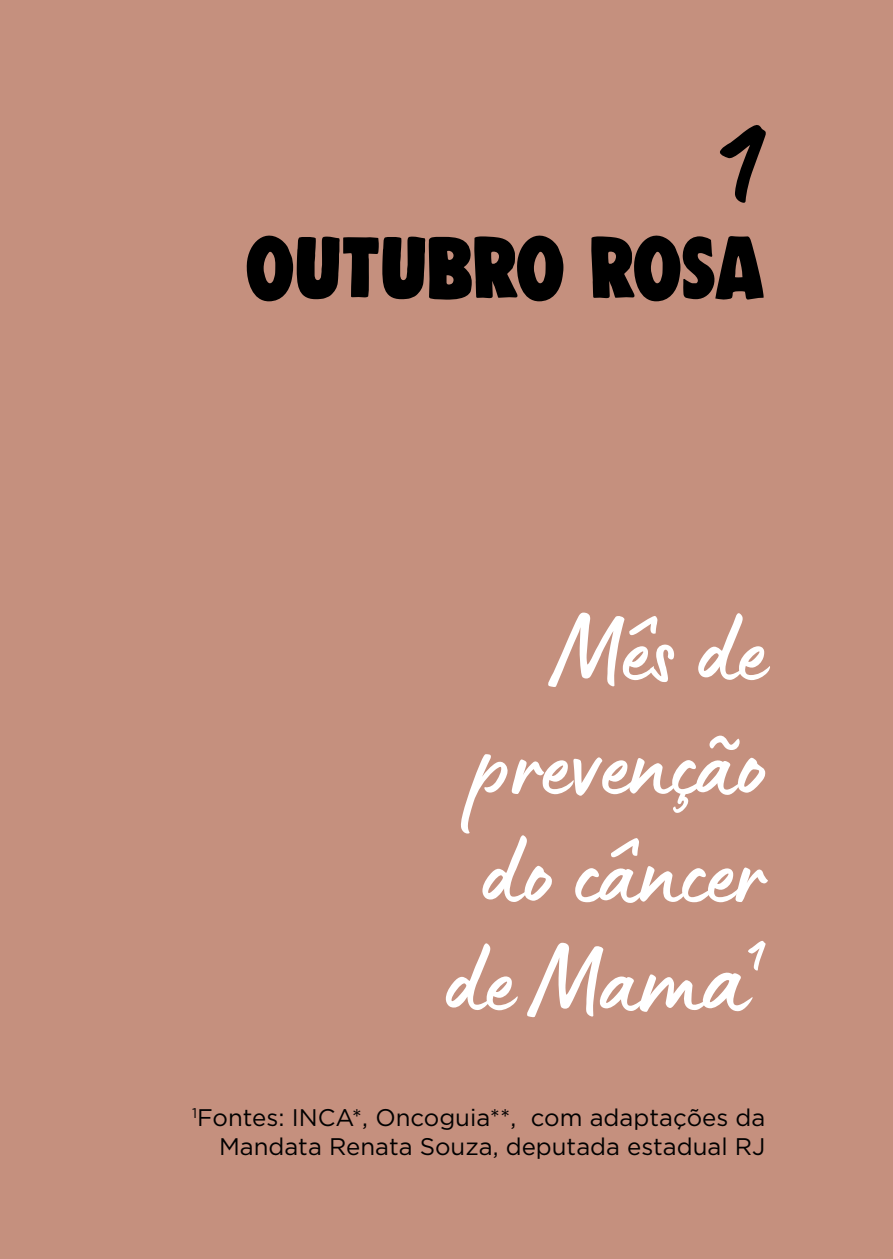
<style>
.page{position:relative;width:893px;height:1259px;background:#c5907e}
.page>*{position:absolute;margin:0;border:0;box-sizing:border-box;transform-origin:0 0}
.t1{font:174px "Lumios Marker";color:#000}
.t2{font:102px/110.1px "Lumios Marker";color:#fff;text-align:right}
.t3{font:90px "DK Woolwich";letter-spacing:-.015em;color:#000}
.t4{font:24px/28.8px "Gotham";color:#000;text-align:right}
.s1{font-size:114px}
</style>
<div class="page">
<h1 class="t1" style="left:716px;top:41px;width:50px">1</h1>
<h3 class="t3" style="left:245px;top:217px;width:522px">OUTUBRO ROSA</h3>
<h2 class="t2" style="left:444px;top:588px;width:323px">Mês de prevenção do câncer de Mam<span class="s1">a</span><sup>1</sup></h2>
<p class="t4" style="left:192px;top:1102px;width:575px"><sup>1</sup>Fontes: INCA*, Oncoguia**, com adaptações da<br>Mandata Renata Souza, deputada estadual RJ</p>
</div>
